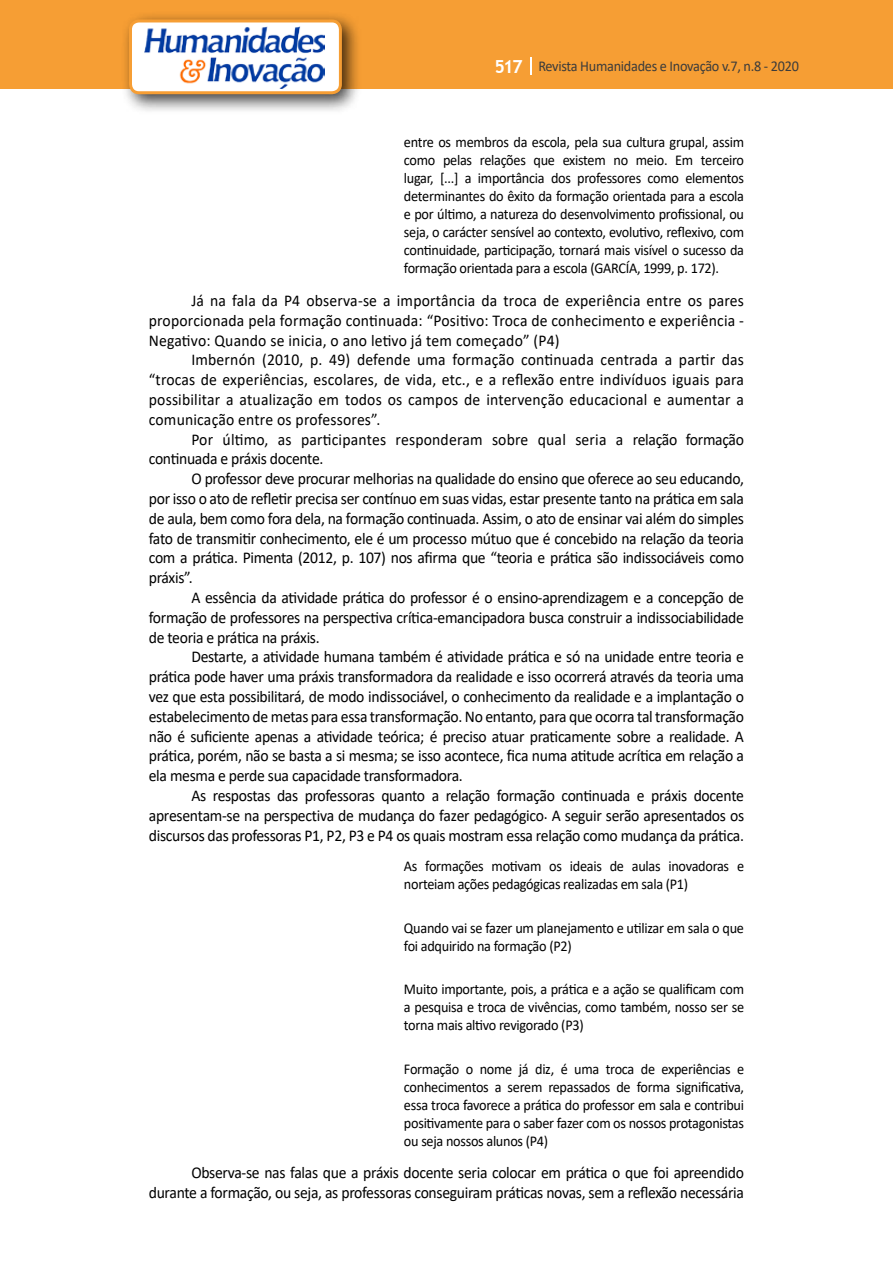
<style>
.page{position:relative;width:893px;height:1263px;background:#fff}
.page>*{position:absolute;margin:0;border:0;box-sizing:border-box;transform-origin:0 0}
.t1{font:16.5px/19.8px "Calibri";letter-spacing:-.02em;color:#000;text-align:justify;scale:.95 1}
.t2{font:16.5px/19.8px "Calibri";color:#000;scale:.95 1}
.t3{font:15px/18px "Calibri";letter-spacing:-.02em;color:#000;text-align:justify;scale:.95 1}
.t4{font:15px "Calibri";letter-spacing:-.02em;color:#3c3c3b;scale:.95 1}
.s1{font-family:"Trebuchet MS";font-weight:700;font-size:18px;color:#fff}
</style>
<div class="page">
<div style="left:0;top:0;width:893px;height:88px;background:#f69e34"></div>
<svg style="left:530px;top:57px;width:2px;height:18px"></svg>
<div style="left:121px;top:11px;width:241px;height:103px;background:#000;opacity:.75"></div>
<div style="left:130px;top:21px;width:210px;height:72px;background:#fff;border-radius:9px"></div>
<img style="left:144px;top:27px;width:181px;height:62px">
<div style="left:129px;top:19px;width:213px;height:75px;border:3px solid #f69e34;border-radius:9px"></div>
<p class="t4" style="left:495px;top:56px;width:322px"><span class="s1">517</span> Revista Humanidades e Inovação v.7, n.8 - 2020</p>
<p class="t3" style="left:404px;top:133px;width:360px">entre os membros da escola, pela sua cultura grupal, assim como pelas relações que existem no meio. Em terceiro lugar, [...] a importância dos professores como elementos determinantes do êxito da formação orientada para a escola e por último, a natureza do desenvolvimento profissional, ou seja, o carácter sensível ao contexto, evolutivo, reflexivo, com continuidade, participação, tornará mais visível o sucesso da formação orientada para a escola (GARCÍA, 1999, p. 172).</p>
<p class="t1" style="left:149px;top:290px;width:628px;text-indent:43px">Já na fala da P4 observa-se a importância da troca de experiência entre os pares proporcionada pela formação continuada: “Positivo: Troca de conhecimento e experiência - Negativo: Quando se inicia, o ano letivo já tem começado” (P4)</p>
<p class="t1" style="left:149px;top:349px;width:628px;text-indent:43px">Imbernón (2010, p. 49) defende uma formação continuada centrada a partir das “trocas de experiências, escolares, de vida, etc., e a reflexão entre indivíduos iguais para possibilitar a atualização em todos os campos de intervenção educacional e aumentar a comunicação entre os professores”.</p>
<p class="t2" style="left:149px;top:429px;width:628px;text-indent:43px">Por último, as participantes responderam sobre qual seria a relação formação continuada e práxis docente.</p>
<p class="t1" style="left:149px;top:468px;width:628px;text-indent:43px">O professor deve procurar melhorias na qualidade do ensino que oferece ao seu educando, por isso o ato de refletir precisa ser contínuo em suas vidas, estar presente tanto na prática em sala de aula, bem como fora dela, na formação continuada. Assim, o ato de ensinar vai além do simples fato de transmitir conhecimento, ele é um processo mútuo que é concebido na relação da teoria com a prática. Pimenta (2012, p. 107) nos afirma que “teoria e prática são indissociáveis como práxis”.</p>
<p class="t1" style="left:149px;top:587px;width:628px;text-indent:43px">A essência da atividade prática do professor é o ensino-aprendizagem e a concepção de formação de professores na perspectiva crítica-emancipadora busca construir a indissociabilidade de teoria e prática na práxis.</p>
<p class="t1" style="left:149px;top:646px;width:628px;text-indent:43px">Destarte, a atividade humana também é atividade prática e só na unidade entre teoria e prática pode haver uma práxis transformadora da realidade e isso ocorrerá através da teoria uma vez que esta possibilitará, de modo indissociável, o conhecimento da realidade e a implantação o estabelecimento de metas para essa transformação. No entanto, para que ocorra tal transformação não é suficiente apenas a atividade teórica; é preciso atuar praticamente sobre a realidade. A prática, porém, não se basta a si mesma; se isso acontece, fica numa atitude acrítica em relação a ela mesma e perde sua capacidade transformadora.</p>
<p class="t1" style="left:149px;top:785px;width:628px;text-indent:43px">As respostas das professoras quanto a relação formação continuada e práxis docente apresentam-se na perspectiva de mudança do fazer pedagógico. A seguir serão apresentados os discursos das professoras P1, P2, P3 e P4 os quais mostram essa relação como mudança da prática.</p>
<p class="t3" style="left:404px;top:857px;width:359px">As formações motivam os ideais de aulas inovadoras e norteiam ações pedagógicas realizadas em sala (P1)</p>
<p class="t3" style="left:404px;top:918px;width:359px">Quando vai se fazer um planejamento e utilizar em sala o que foi adquirido na formação (P2)</p>
<p class="t3" style="left:404px;top:980px;width:360px">Muito importante, pois, a prática e a ação se qualificam com a pesquisa e troca de vivências, como também, nosso ser se torna mais altivo revigorado (P3)</p>
<p class="t3" style="left:404px;top:1059px;width:360px">Formação o nome já diz, é uma troca de experiências e conhecimentos a serem repassados de forma significativa, essa troca favorece a prática do professor em sala e contribui positivamente para o saber fazer com os nossos protagonistas ou seja nossos alunos (P4)</p>
<p class="t1" style="left:149px;top:1163px;width:628px;text-align:right">Observa-se nas falas que a práxis docente seria colocar em prática o que foi apreendido durante a formação, ou seja, as professoras conseguiram práticas novas, sem a reflexão necessária</p>
</div>
